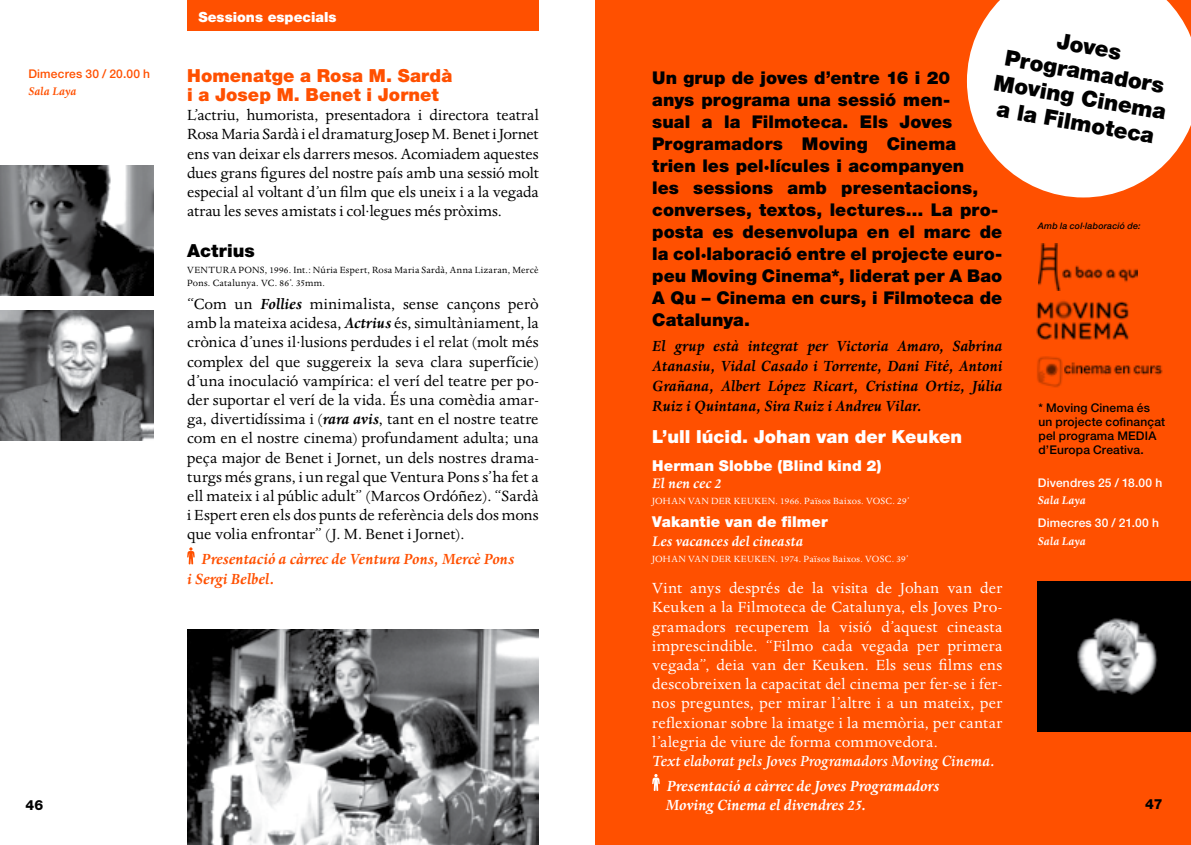
<style>
.page{position:relative;width:1191px;height:845px;background:#fff}
.page>*{position:absolute;margin:0;border:0;box-sizing:border-box;transform-origin:0 0}
.t1{font:900 22px/25.6px "Helvetica Neue LT";color:#000;text-align:center}
.t2{font:900 18px/19.2px "Helvetica Neue LT";letter-spacing:.005em;color:#ff5000}
.t3{font:900 18px "Helvetica Neue LT";letter-spacing:.005em;color:#fff}
.t4{font:900 18px "Helvetica Neue LT";letter-spacing:.005em;color:#000}
.t5{font:900 17.6px/22px "Helvetica Neue LT";letter-spacing:.005em;color:#000}
.t6{font:17px/19.2px "Dante";color:#000;text-align:justify}
.t7{font:17px/19.2px "Dante";letter-spacing:.015em;color:#fff;text-align:justify}
.t8{font:italic 700 17px/20px "Dante";letter-spacing:-.005em;color:#000;text-align:justify}
.t9{font:italic 700 17px/19.2px "Dante";color:#fff}
.t10{font:italic 700 17px/19.2px "Dante";color:#ff5000}
.t11{font:italic 500 17px "Dante";letter-spacing:.005em;color:#fff}
.t12{font:italic 700 16px "Dante";letter-spacing:.005em;color:#fff}
.t13{font:900 15px "Helvetica Neue LT";letter-spacing:.01em;color:#fff}
.t14{font:900 14px "Helvetica Neue LT";color:#fff}
.t15{font:800 14px "Helvetica Neue LT";color:#000}
.t16{font:italic 700 12.8px "Dante";letter-spacing:.01em;color:#fff}
.t17{font:italic 700 12.8px "Dante";letter-spacing:.01em;color:#ff5000}
.t18{font:500 12px/14px "Helvetica Neue LT";letter-spacing:.015em;color:#000}
.t19{font:500 12px "Helvetica Neue LT";letter-spacing:.015em;color:#fff}
.t20{font:500 12px "Helvetica Neue LT";letter-spacing:.02em;color:#ff5000}
.t21{font:10.4px/13.6px "Dante";letter-spacing:.025em;color:#000}
.t22{font:10.4px "Dante";letter-spacing:.02em;color:#fff}
.t23{font:italic 500 9px "Helvetica Neue LT";letter-spacing:.015em;color:#000}
.s1{font-weight:700;font-style:italic}
</style>
<div class="page">
<div style="left:187px;top:0;width:352px;height:30px;background:#ff5000"></div>
<img style="left:187px;top:629px;width:352px;height:216px">
<img style="left:0;top:165px;width:153px;height:130px">
<img style="left:0;top:311px;width:153px;height:129px">
<svg style="left:187px;top:547px;width:8px;height:18px"></svg>
<div style="left:595px;top:0;width:596px;height:845px;background:#ff5000"></div>
<svg style="left:652px;top:774px;width:7px;height:17px"></svg>
<img style="left:1038px;top:243px;width:99px;height:47px">
<img style="left:1037px;top:356px;width:126px;height:32px">
<img style="left:1036px;top:290px;width:93px;height:50px">
<svg style="left:967px;top:0;width:224px;height:197px;background:#ffe6db"></svg>
<img style="left:1037px;top:581px;width:154px;height:150px">
<p class="t20" style="left:28px;top:66px;width:123px">Dimecres 30 / 20.00 h</p>
<p class="t17" style="left:28px;top:84px;width:49px">Sala Laya</p>
<p class="t14" style="left:198px;top:9px;width:139px">Sessions especials</p>
<p class="t2" style="left:187px;top:66px;width:267px">Homenatge a Rosa M. Sardà i a Josep M. Benet i Jornet</p>
<p class="t6" style="left:187px;top:106px;width:353px">L’actriu, humorista, presentadora i directora teatral Rosa Maria Sardà i el dramaturg Josep M. Benet i Jornet ens van deixar els darrers mesos. Acomiadem aquestes dues grans figures del nostre país amb una sessió molt especial al voltant d’un film que els uneix i a la vegada atrau les seves amistats i col·legues més pròxims.</p>
<p class="t4" style="left:187px;top:240px;width:69px">Actrius</p>
<p class="t21" style="left:187px;top:263px;width:353px">VENTURA PONS, 1996. Int.: Núria Espert, Rosa Maria Sardà, Anna Lizaran, Mercè<br>Pons. Catalunya. VC. 86’. 35mm.</p>
<p class="t6" style="left:187px;top:295px;width:353px">“Com un <span class="s1">Follies</span> minimalista, sense cançons però amb la mateixa acidesa, <span class="s1">Actrius</span> és, simultàniament, la crònica d’unes il·lusions perdudes i el relat (molt més complex del que suggereix la seva clara superfície) d’una inoculació vampírica: el verí del teatre per po· der suportar el verí de la vida. És una comèdia amar· ga, divertidíssima i (<span class="s1">rara avis</span>, tant en el nostre teatre com en el nostre cinema) profundament adulta; una peça major de Benet i Jornet, un dels nostres drama· turgs més grans, i un regal que Ventura Pons s’ha fet a ell mateix i al públic adult” (Marcos Ordóñez). “Sardà i Espert eren els dos punts de referència dels dos mons que volia enfrontar” (J. M. Benet i Jornet).</p>
<p class="t10" style="left:187px;top:550px;width:329px;text-indent:14px">Presentació a càrrec de Ventura Pons, Mercè Pons i Sergi Belbel.</p>
<p class="t15" style="left:26px;top:796px;width:19px">46</p>
<p class="t1" style="left:1005px;top:18px;width:176px;rotate:10deg">Joves<br>Programadors<br>Moving Cinema a la Filmoteca</p>
<p class="t5" style="left:652px;top:66px;width:351px">Un grup de joves d’entre 16 i 20<br>anys programa una sessió men-<br>sual a la Filmoteca. Els Joves<br>Programadors Moving Cinema trien les pel·lícules i acompanyen<br>les sessions amb presentacions, converses, textos, lectures… La pro&shy;posta es desenvolupa en el marc de la col·laboració entre el projecte euro&shy;peu Moving Cinema*, liderat per A Bao<br>A Qu – Cinema en curs, i Filmoteca de<br>Catalunya.</p>
<p class="t8" style="left:652px;top:336px;width:352px">El grup està integrat per Victoria Amaro, Sabrina Atanasiu, Vidal Casado i Torrente, Dani Fité, Antoni Grañana, Albert López Ricart, Cristina Ortiz, Júlia Ruiz i Quintana, Sira Ruiz i Andreu Vilar.</p>
<p class="t3" style="left:652px;top:425px;width:311px">L’ull lúcid. Johan van der Keuken</p>
<p class="t13" style="left:652px;top:456px;width:231px">Herman Slobbe (Blind kind 2)</p>
<p class="t12" style="left:652px;top:474px;width:71px">El nen cec 2</p>
<p class="t22" style="left:652px;top:495px;width:12px">Johan</p>
<p class="t22" style="left:688px;top:495px;width:8px">van</p>
<p class="t22" style="left:711px;top:495px;width:8px">der</p>
<p class="t22" style="left:733px;top:495px;width:15px">Keuken</p>
<p class="t22" style="left:775px;top:495px;width:136px">. 1966. Països Baixos. VOSC. 29’</p>
<p class="t13" style="left:652px;top:512px;width:177px">Vakantie van de filmer</p>
<p class="t12" style="left:652px;top:532px;width:152px">Les vacances del cineasta</p>
<p class="t22" style="left:652px;top:553px;width:12px">Johan</p>
<p class="t22" style="left:688px;top:553px;width:8px">van</p>
<p class="t22" style="left:711px;top:553px;width:8px">der</p>
<p class="t22" style="left:733px;top:553px;width:15px">Keuken</p>
<p class="t22" style="left:775px;top:553px;width:135px">. 1974. Països Baixos. VOSC. 39’</p>
<p class="t7" style="left:652px;top:579px;width:352px">Vint anys després de la visita de Johan van der Keuken a la Filmoteca de Catalunya, els Joves Pro· gramadors recuperem la visió d’aquest cineasta imprescindible. “Filmo cada vegada per primera vegada”, deia van der Keuken. Els seus films ens descobreixen la capacitat del cinema per fer-se i fer&shy;nos preguntes, per mirar l’altre i a un mateix, per reflexionar sobre la imatge i la memòria, per cantar l’alegria de viure de forma commovedora.</p>
<p class="t11" style="left:652px;top:751px;width:344px">Text elaborat pels Joves Programadors Moving Cinema.</p>
<p class="t9" style="left:665px;top:776px;width:275px">Presentació a càrrec de Joves Programadors<br>Moving Cinema el divendres 25.</p>
<p class="t23" style="left:1037px;top:221px;width:104px">Amb la col·laboració de:</p>
<p class="t18" style="left:1038px;top:401px;width:128px">* Moving Cinema és un projecte cofinançat pel programa MEDIA d’Europa Creativa.</p>
<p class="t19" style="left:1037px;top:476px;width:126px">Divendres 25 / 18.00 h</p>
<p class="t16" style="left:1037px;top:493px;width:49px">Sala Laya</p>
<p class="t19" style="left:1037px;top:516px;width:123px">Dimecres 30 / 21.00 h</p>
<p class="t16" style="left:1037px;top:534px;width:49px">Sala Laya</p>
<p class="t15" style="left:1145px;top:795px;width:19px">47</p>
</div>
